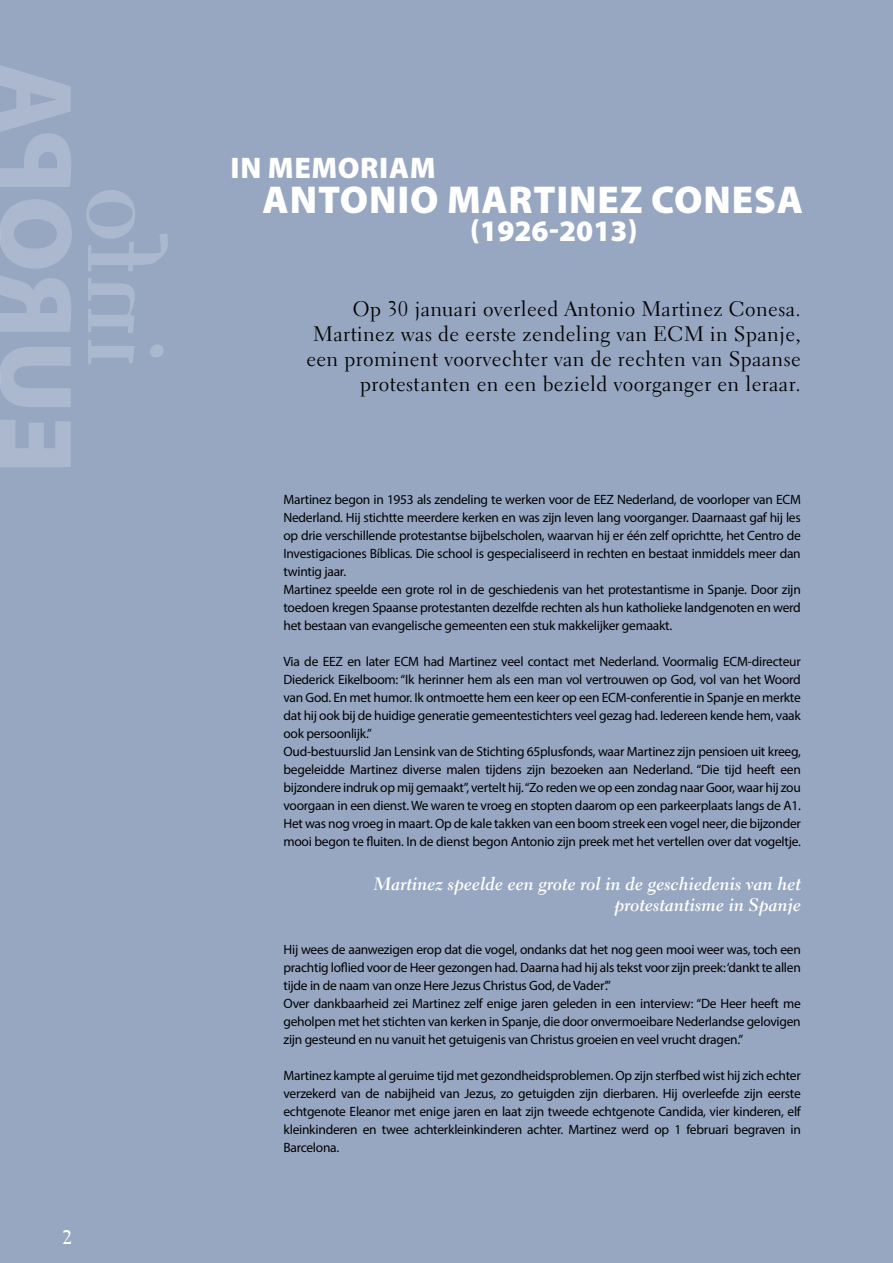
<style>
.page{position:relative;width:893px;height:1263px;background:#97a7c2}
.page>*{position:absolute;margin:0;border:0;box-sizing:border-box;transform-origin:0 0}
.t1{font:900 39px "Myriad Pro";letter-spacing:.02em;color:#fff}
.t2{font:900 29.85px "Myriad Pro";color:#fff}
.t3{font:21px/25.2px "Electra LT Std";letter-spacing:.02em;color:#000;text-align:right}
.t4{font:700 19.5px "Electra LT Std";color:#fff}
.t5{font:18px/21.6px "Electra LT Std Bold Cursive";color:#fff;text-align:right}
.t6{font:13.5px/18px "Myriad Pro";letter-spacing:-.02em;color:#000}
</style>
<div class="page">
<h3 class="t4" style="left:62px;top:1225px;width:12px">2</h3>
<h2 class="t2" style="left:231px;top:151px;width:204px">IN MEMORIAM</h2>
<h1 class="t1" style="left:263px;top:177px;width:542px">ANTONIO MARTINEZ CONESA</h1>
<h2 class="t2" style="left:470px;top:214px;width:169px">(1926-2013)</h2>
<h3 class="t3" style="left:306px;top:296px;width:496px">Op 30 januari overleed Antonio Martinez Conesa.<br>Martinez was de eerste zendeling van ECM in Spanje, een prominent voorvechter van de rechten van Spaanse protestanten en een bezield voorganger en leraar.</h3>
<p class="t6" style="left:283px;top:490px;width:519px">Martinez begon in 1953 als zendeling te werken voor de EEZ Nederland, de voorloper van ECM Nederland. Hij stichtte meerdere kerken en was zijn leven lang voorganger. Daarnaast gaf hij les op drie verschillende protestantse bijbelscholen, waarvan hij er één zelf oprichtte, het Centro de Investigaciones Bíblicas. Die school is gespecialiseerd in rechten en bestaat inmiddels meer dan twintig jaar.<br>Martinez speelde een grote rol in de geschiedenis van het protestantisme in Spanje. Door zijn toedoen kregen Spaanse protestanten dezelfde rechten als hun katholieke landgenoten en werd het bestaan van evangelische gemeenten een stuk makkelijker gemaakt.</p>
<p class="t6" style="left:283px;top:652px;width:519px">Via de EEZ en later ECM had Martinez veel contact met Nederland. Voormalig ECM-directeur Diederick Eikelboom: “Ik herinner hem als een man vol vertrouwen op God, vol van het Woord van God. En met humor. Ik ontmoette hem een keer op een ECM-conferentie in Spanje en merkte dat hij ook bij de huidige generatie gemeentestichters veel gezag had. Iedereen kende hem, vaak ook persoonlijk.”<br>Oud-bestuurslid Jan Lensink van de Stichting 65plusfonds, waar Martinez zijn pensioen uit kreeg, begeleidde Martinez diverse malen tijdens zijn bezoeken aan Nederland. “Die tijd heeft een bijzondere indruk op mij gemaakt”, vertelt hij. “Zo reden we op een zondag naar Goor, waar hij zou voorgaan in een dienst. We waren te vroeg en stopten daarom op een parkeerplaats langs de A1.<br>Het was nog vroeg in maart. Op de kale takken van een boom streek een vogel neer, die bijzonder mooi begon te fluiten. In de dienst begon Antonio zijn preek met het vertellen over dat vogeltje.</p>
<h3 class="t5" style="left:374px;top:873px;width:429px">Martinez speelde een grote rol in de geschiedenis van het protestantisme in Spanje</h3>
<p class="t6" style="left:283px;top:940px;width:519px">Hij wees de aanwezigen erop dat die vogel, ondanks dat het nog geen mooi weer was, toch een prachtig loflied voor de Heer gezongen had. Daarna had hij als tekst voor zijn preek: ‘dankt te allen tijde in de naam van onze Here Jezus Christus God, de Vader’.”<br>Over dankbaarheid zei Martinez zelf enige jaren geleden in een interview: “De Heer heeft me geholpen met het stichten van kerken in Spanje, die door onvermoeibare Nederlandse gelovigen zijn gesteund en nu vanuit het getuigenis van Christus groeien en veel vrucht dragen.”</p>
<p class="t6" style="left:283px;top:1066px;width:519px;text-align:justify">Martinez kampte al geruime tijd met gezondheidsproblemen. Op zijn sterfbed wist hij zich echter verzekerd van de nabijheid van Jezus, zo getuigden zijn dierbaren. Hij overleefde zijn eerste echtgenote Eleanor met enige jaren en laat zijn tweede echtgenote Candida, vier kinderen, elf kleinkinderen en twee achterkleinkinderen achter. Martinez werd op 1 februari begraven in Barcelona.</p>
</div>
